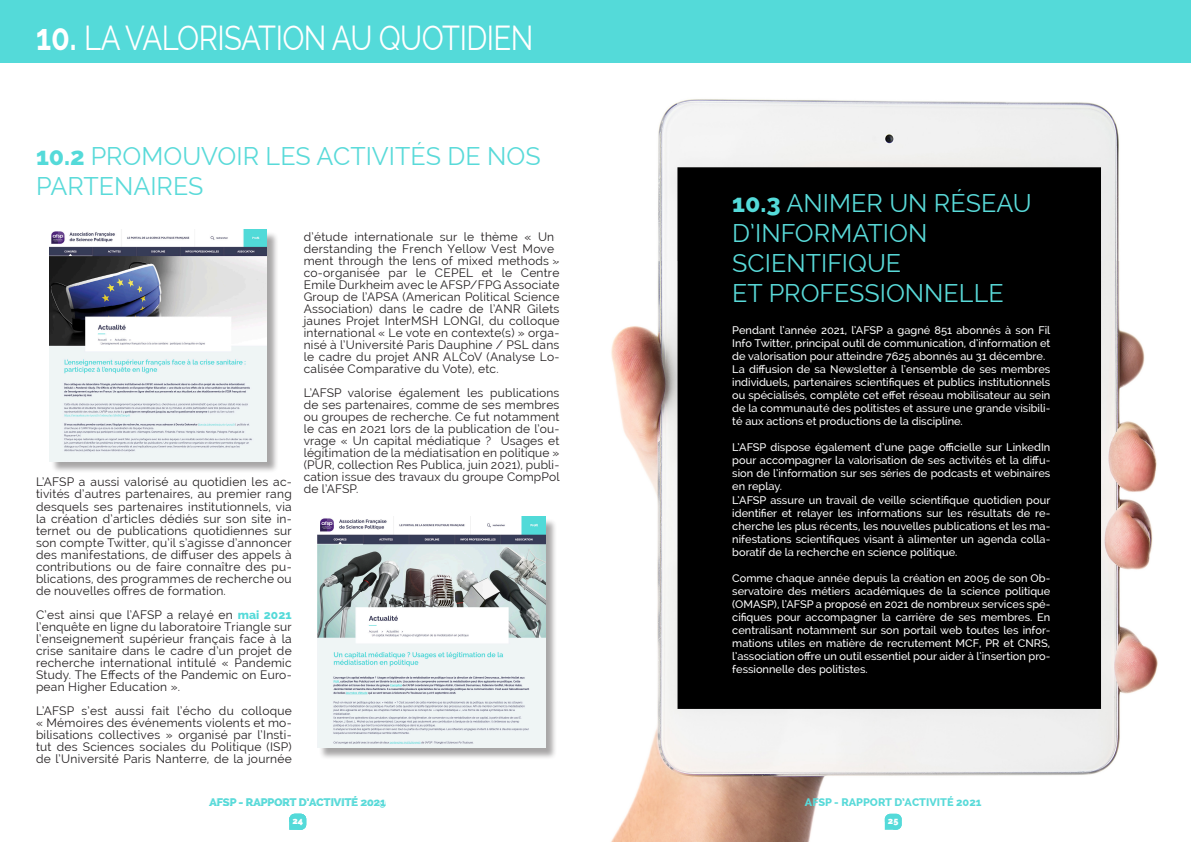
<style>
.page{position:relative;width:1191px;height:842px;background:#fff}
.page>*{position:absolute;margin:0;border:0;box-sizing:border-box;transform-origin:0 0}
.Titre{font:34px "Raleway";letter-spacing:-.02em;color:#fff;scale:.86 1}
.Titre-2{font:25px/30px "Raleway";color:#59dad9}
.t1{font:12px/12px "Raleway";letter-spacing:.02em;color:#231f20;text-align:justify}
.t2{font:500 11px/13px "Raleway";color:#fff;text-align:justify}
.t3{font:800 11px "Raleway";color:#59dad9}
.t4{font:800 9px "Raleway";color:#fff}
.s1{font-weight:700;font-size:36.9px}
.s2{font-weight:800;color:#54dad9}
</style>
<div class="page">
<img style="left:611px;top:260px;width:547px;height:582px">
<img style="left:658px;top:99px;width:461px;height:161px">
<svg style="left:289px;top:814px;width:17px;height:16px"></svg>
<div style="left:0;top:0;width:1191px;height:62px;background:#54dad9"></div>
<div style="left:319px;top:518px;width:238px;height:242px;background:#231f20;opacity:.4"></div>
<img style="left:318px;top:517px;width:227px;height:231px">
<svg style="left:884px;top:814px;width:17px;height:16px"></svg>
<div style="left:51px;top:231px;width:227px;height:242px;background:#231f20;opacity:.4"></div>
<img style="left:49px;top:230px;width:217px;height:231px">
<p class="Titre" style="left:36px;top:18px;width:580px"><span class="s1">10.</span> LA VALORISATION AU QUOTIDIEN</p>
<p class="Titre-2" style="left:36px;top:141px;width:506px"><span class="s2">10.2</span> PROMOUVOIR LES ACTIVITÉS DE NOS<br>PARTENAIRES</p>
<p class="t1" style="left:36px;top:476px;width:257px">L’AFSP a aussi valorisé au quotidien les ac&shy;tivités d’autres partenaires, au premier rang desquels ses partenaires institutionnels, via la création d’articles dédiés sur son site in&shy;ternet ou de publications quotidiennes sur son compte Twitter, qu’il s’agisse d’annoncer des manifestations, de diffuser des appels à contributions ou de faire connaître des pu&shy;blications, des programmes de recherche ou de nouvelles offres de formation.</p>
<p class="t1" style="left:36px;top:608px;width:257px">C’est ainsi que l’AFSP a relayé en <span class="s2">mai 2021 </span>l’enquête en ligne du laboratoire Triangle sur l’enseignement supérieur français face à la crise sanitaire dans le cadre d’un projet de recherche international intitulé « Pandemic Study. The Effects of the Pandemic on Euro&shy;pean Higher Education ».</p>
<p class="t1" style="left:36px;top:704px;width:257px">L’AFSP s’est aussi fait l’écho du colloque « Mémoires des événements violents et mo&shy;bilisations collectives » organisé par l’Insti&shy;tut des Sciences sociales du Politique (ISP) de l’Université Paris Nanterre, de la journée</p>
<p class="t1" style="left:304px;top:231px;width:257px">d’étude internationale sur le thème « Un&shy;derstanding the French Yellow Vest Move&shy;ment through the lens of mixed methods » co-organisée par le CEPEL et le Centre Emile Durkheim avec le AFSP/FPG Associate Group de l’APSA (American Political Science Association) dans le cadre de l’ANR Gilets jaunes Projet InterMSH LONGI, du colloque international « Le vote en contexte(s) » orga&shy;nisé à l’Université Paris Dauphine / PSL dans le cadre du projet ANR ALCoV (Analyse Lo&shy;calisée Comparative du Vote), etc.</p>
<p class="t1" style="left:304px;top:387px;width:257px">L’AFSP valorise également les publications de ses partenaires, comme de ses membres ou groupes de recherche. Ce fut notamment le cas en 2021 lors de la publication de l’ou&shy;vrage « Un capital médiatique ? Usages et légitimation de la médiatisation en politique » (PUR, collection Res Publica, juin 2021), publi&shy;cation issue des travaux du groupe CompPol de l’AFSP.</p>
<p class="t3" style="left:209px;top:796px;width:178px">AFSP - RAPPORT D’ACTIVITÉ 2021</p>
<p class="t3" style="left:373px;top:796px;width:14px">19</p>
<p class="t4" style="left:292px;top:816px;width:12px">24</p>
<p class="Titre-2" style="left:732px;top:188px;width:301px"><span class="s2">10.3</span> ANIMER UN RÉSEAU<br>D’INFORMATION</p>
<p class="Titre-2" style="left:732px;top:248px;width:170px">SCIENTIFIQUE</p>
<p class="Titre-2" style="left:732px;top:278px;width:273px">ET PROFESSIONNELLE</p>
<p class="t2" style="left:732px;top:324px;width:319px">Pendant l’année 2021, l’AFSP a gagné 851 abonnés à son Fil Info Twitter, principal outil de communication, d’information et de valorisation pour atteindre 7625 abonnés au 31 décembre.</p>
<p class="t2" style="left:732px;top:363px;width:319px">La diffusion de sa Newsletter à l’ensemble de ses membres individuels, partenaires scientifiques et publics institutionnels ou spécialisés, complète cet effet réseau mobilisateur au sein de la communauté des politistes et assure une grande visibili&shy;té aux actions et productions de la discipline.</p>
<p class="t2" style="left:732px;top:441px;width:319px">L’AFSP dispose également d’une page officielle sur LinkedIn pour accompagner la valorisation de ses activités et la diffu&shy;sion de l’information sur ses séries de podcasts et webinaires en replay.</p>
<p class="t2" style="left:732px;top:493px;width:319px">L’AFSP assure un travail de veille scientifique quotidien pour identifier et relayer les informations sur les résultats de re&shy;cherche les plus récents, les nouvelles publications et les ma&shy;nifestations scientifiques visant à alimenter un agenda colla&shy;boratif de la recherche en science politique.</p>
<p class="t2" style="left:732px;top:571px;width:319px">Comme chaque année depuis la création en 2005 de son Ob&shy;servatoire des métiers académiques de la science politique (OMASP), l’AFSP a proposé en 2021 de nombreux services spé&shy;cifiques pour accompagner la carrière de ses membres. En centralisant notamment sur son portail web toutes les infor&shy;mations utiles en matière de recrutement MCF, PR et CNRS, l’association offre un outil essentiel pour aider à l’insertion pro&shy;fessionnelle des politistes.</p>
<p class="t3" style="left:805px;top:796px;width:178px">AFSP - RAPPORT D’ACTIVITÉ 2021</p>
<p class="t4" style="left:888px;top:816px;width:12px">25</p>
</div>
